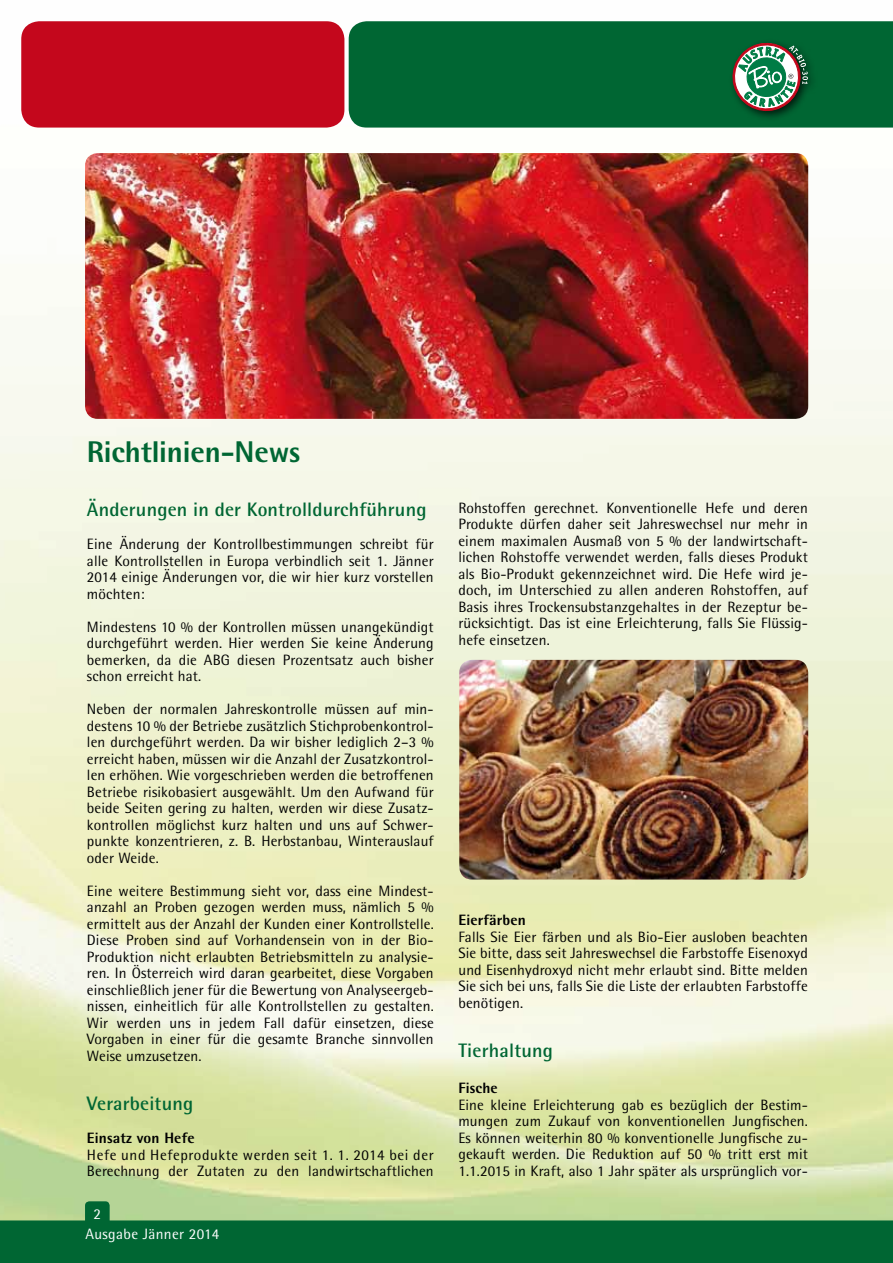
<style>
.page{position:relative;width:893px;height:1263px;background:#fff}
.page>*{position:absolute;margin:0;border:0;box-sizing:border-box;transform-origin:0 0}
.t1{font:800 30px "Rotis Semi Sans";letter-spacing:-.005em;color:#063}
.t2{font:700 19.5px "Rotis Semi Sans";letter-spacing:.01em;color:#063}
.t3{font:15px/16.5px "Rotis Semi Sans";letter-spacing:.01em;color:#000;text-align:justify}
.t4{font:800 15px "Rotis Semi Sans";letter-spacing:.01em;color:#000}
.t5{font:15px/19.4px "Rotis Semi Sans";letter-spacing:.025em;color:#fff}
</style>
<div class="page">
<img style="left:0;top:21px;width:893px;height:1199px">
<div style="left:0;top:1220px;width:893px;height:43px;background:#063"></div>
<div style="left:85px;top:1201px;width:25px;height:25px;background:#063;border-radius:4px"></div>
<div style="left:349px;top:21px;width:544px;height:107px;background:#063"></div>
<div style="left:21px;top:21px;width:323px;height:107px;background:#c4071c;border-radius:18px"></div>
<div style="left:728px;top:38px;width:90px;height:84px;background:#000;opacity:.75"></div>
<svg style="left:729px;top:40px;width:79px;height:74px"></svg>
<img style="left:459px;top:660px;width:349px;height:219px">
<img style="left:85px;top:153px;width:723px;height:266px">
<h1 class="t1" style="left:87px;top:432px;width:215px">Richtlinien-News</h1>
<h2 class="t2" style="left:87px;top:497px;width:341px">Änderungen in der Kontrolldurchführung</h2>
<p class="t3" style="left:87px;top:536px;width:348px">Eine Änderung der Kontrollbestimmungen schreibt für alle Kontrollstellen in Europa verbindlich seit 1. Jänner 2014 einige Änderungen vor, die wir hier kurz vorstellen möchten:</p>
<p class="t3" style="left:87px;top:618px;width:348px">Mindestens 10 % der Kontrollen müssen unangekündigt durchgeführt werden. Hier werden Sie keine Änderung bemerken, da die ABG diesen Prozentsatz auch bisher schon erreicht hat.</p>
<p class="t3" style="left:87px;top:701px;width:348px">Neben der normalen Jahreskontrolle müssen auf min&shy;destens 10 % der Betriebe zusätzlich Stichprobenkontrol&shy;len durchgeführt werden. Da wir bisher lediglich 2–3 % erreicht haben, müssen wir die Anzahl der Zusatzkontrol&shy;len erhöhen. Wie vorgeschrieben werden die betroffenen Betriebe risikobasiert ausgewählt. Um den Aufwand für beide Seiten gering zu halten, werden wir diese Zusatz&shy;kontrollen möglichst kurz halten und uns auf Schwer&shy;punkte konzentrieren, z. B. Herbstanbau, Winterauslauf oder Weide.</p>
<p class="t3" style="left:87px;top:882px;width:348px">Eine weitere Bestimmung sieht vor, dass eine Mindest&shy;anzahl an Proben gezogen werden muss, nämlich 5 % ermittelt aus der Anzahl der Kunden einer Kontrollstelle.<br>Diese Proben sind auf Vorhandensein von in der Bio-Produktion nicht erlaubten Betriebsmitteln zu analysie&shy;ren. In Österreich wird daran gearbeitet, diese Vorgaben einschließlich jener für die Bewertung von Analyseergeb&shy;nissen, einheitlich für alle Kontrollstellen zu gestalten.<br>Wir werden uns in jedem Fall dafür einsetzen, diese Vorgaben in einer für die gesamte Branche sinnvollen Weise umzusetzen.</p>
<h2 class="t2" style="left:87px;top:1091px;width:108px">Verarbeitung</h2>
<p class="t4" style="left:87px;top:1128px;width:109px">Einsatz von Hefe</p>
<p class="t3" style="left:87px;top:1146px;width:348px">Hefe und Hefeprodukte werden seit 1. 1. 2014 bei der<br>Berechnung der Zutaten zu den landwirtschaftlichen</p>
<p class="t5" style="left:85px;top:1204px;width:135px;text-indent:8px">2<br>Ausgabe Jänner 2014</p>
<p class="t3" style="left:458px;top:499px;width:351px">Rohstoffen gerechnet. Konventionelle Hefe und deren Produkte dürfen daher seit Jahreswechsel nur mehr in einem maximalen Ausmaß von 5 % der landwirtschaft&shy;lichen Rohstoffe verwendet werden, falls dieses Produkt als Bio-Produkt gekennzeichnet wird. Die Hefe wird je&shy;doch, im Unterschied zu allen anderen Rohstoffen, auf Basis ihres Trockensubstanzgehaltes in der Rezeptur be&shy;rücksichtigt. Das ist eine Erleichterung, falls Sie Flüssig&shy;hefe einsetzen.</p>
<p class="t4" style="left:458px;top:911px;width:69px">Eierfärben</p>
<p class="t3" style="left:458px;top:928px;width:351px">Falls Sie Eier färben und als Bio-Eier ausloben beachten Sie bitte, dass seit Jahreswechsel die Farbstoffe Eisenoxyd und Eisenhydroxyd nicht mehr erlaubt sind. Bitte melden Sie sich bei uns, falls Sie die Liste der erlaubten Farbstoffe benötigen.</p>
<h2 class="t2" style="left:458px;top:1039px;width:96px">Tierhaltung</h2>
<p class="t4" style="left:458px;top:1079px;width:41px">Fische</p>
<p class="t3" style="left:458px;top:1096px;width:351px">Eine kleine Erleichterung gab es bezüglich der Bestim&shy;mungen zum Zukauf von konventionellen Jungfischen.<br>Es können weiterhin 80 % konventionelle Jungfische zu&shy;gekauft werden. Die Reduktion auf 50 % tritt erst mit 1.1.2015 in Kraft, also 1 Jahr später als ursprünglich vor-</p>
</div>
